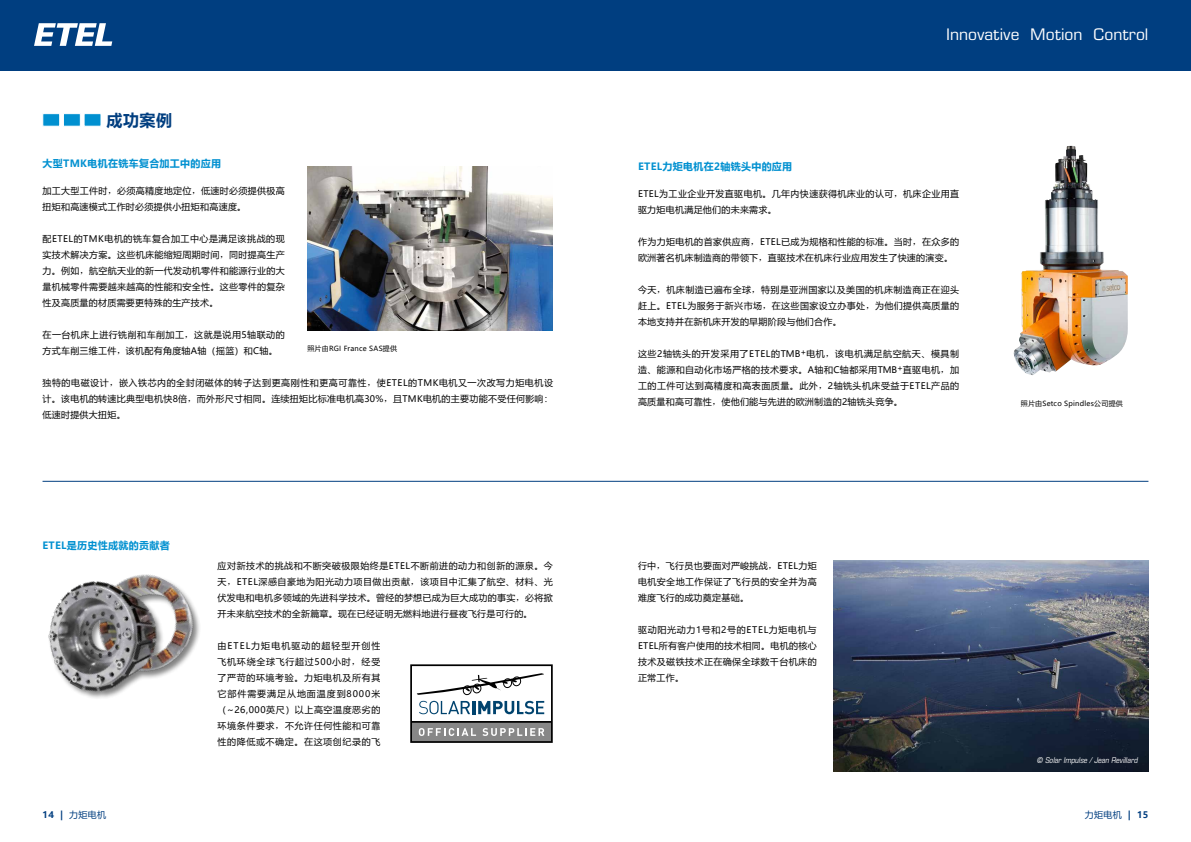
<style>
.page{position:relative;width:1191px;height:842px;background:#fff}
.page>*{position:absolute;margin:0;border:0;box-sizing:border-box;transform-origin:0 0}
.t1{font:condensed 16px "Eurostile LT Pro";color:#fff;scale:1.2 1}
.t2{font:700 16px "Microsoft Ya Hei";color:#003e80}
.t3{font:700 10px "Microsoft Ya Hei";letter-spacing:.03em;color:#0090d0}
.t4{font:9px/16px "Microsoft Ya Hei";letter-spacing:.035em;color:#000;text-align:justify}
.t5{font:9px "Microsoft Ya Hei";letter-spacing:.03em;color:#003e80}
.t6{font:italic condensed 8px "Eurostile LT Pro";color:#fff}
.t7{font:7px "Microsoft Ya Hei";letter-spacing:.03em;color:#000}
.s1{font-family:"Sim Sun"}
.s2{font-weight:700}
</style>
<div class="page">
<div style="left:0;top:0;width:1191px;height:71px;background:#003e80"></div>
<svg style="left:34px;top:23px;width:78px;height:23px"></svg>
<img style="left:307px;top:167px;width:246px;height:164px">
<img style="left:833px;top:561px;width:315px;height:210px">
<img style="left:48px;top:574px;width:152px;height:124px">
<hr style="left:43px;top:481px;width:1105px;height:1px;background:#003e80">
<div style="left:43px;top:113px;width:17px;height:13px;background:#0090d0;border:1px solid #fff"></div>
<div style="left:63px;top:113px;width:18px;height:13px;background:#0090d0;border:1px solid #fff"></div>
<div style="left:84px;top:113px;width:17px;height:13px;background:#0090d0;border:1px solid #fff"></div>
<div style="left:411px;top:722px;width:141px;height:20px;background:#878787"></div>
<hr style="left:411px;top:721px;width:141px;height:2px;background:#000">
<svg style="left:419px;top:728px;width:57px;height:8px"></svg>
<svg style="left:482px;top:728px;width:62px;height:8px"></svg>
<svg style="left:419px;top:701px;width:125px;height:13px"></svg>
<div style="left:410px;top:664px;width:143px;height:79px;border:2px solid #000"></div>
<svg style="left:416px;top:673px;width:128px;height:22px"></svg>
<img style="left:1013px;top:146px;width:115px;height:229px">
<h1 class="t2" style="left:107px;top:110px;width:67px">成功案例</h1>
<p class="t3" style="left:43px;top:156px;width:180px">大型TMK电机在铣车复合加工中的应用</p>
<p class="t4" style="left:43px;top:182px;width:244px">加工大型工件时<span class="s1">，</span>必须高精度地定位<span class="s1">，</span>低速时必须提供极高扭矩和高速模式工作时必须提供小扭矩和高速度。</p>
<p class="t4" style="left:43px;top:230px;width:244px">配ETEL的TMK电机的铣车复合加工中心是满足该挑战的现实技术解决方案。这些机床能缩短周期时间<span class="s1">，</span>同时提高生产力。例如<span class="s1">，</span>航空航天业的新一代发动机零件和能源行业的大量机械零件需要越来越高的性能和安全性。这些零件的复杂性及高质量的材质需要更特殊的生产技术。</p>
<p class="t4" style="left:43px;top:326px;width:244px">在一台机床上进行铣削和车削加工<span class="s1">，</span>这就是说用5轴联动的方式车削三维工件<span class="s1">，</span>该机配有角度轴A轴（摇篮）和C轴。</p>
<p class="t4" style="left:43px;top:374px;width:512px">独特的电磁设计<span class="s1">，</span>嵌入铁芯内的全封闭磁体的转子达到更高刚性和更高可靠性<span class="s1">，</span>使ETEL的TMK电机又一次改写力矩电机设计。该电机的转速比典型电机快8倍<span class="s1">，</span>而外形尺寸相同。连续扭矩比标准电机高30%<span class="s1">，</span>且TMK电机的主要功能不受任何影响：低速时提供大扭矩。</p>
<p class="t7" style="left:307px;top:343px;width:91px">照片由RGI France SAS提供</p>
<p class="t3" style="left:43px;top:538px;width:129px">ETEL是历史性成就的贡献者</p>
<p class="t4" style="left:218px;top:557px;width:337px">应对新技术的挑战和不断突破极限始终是ETEL不断前进的动力和创新的源泉。今天<span class="s1">，</span>ETEL深感自豪地为阳光动力项目做出贡献<span class="s1">，</span>该项目中汇集了航空、材料、光伏发电和电机多领域的先进科学技术。曾经的梦想已成为巨大成功的事实<span class="s1">，</span>必将掀开未来航空技术的全新篇章。现在已经证明无燃料地进行昼夜飞行是可行的。</p>
<p class="t4" style="left:218px;top:637px;width:164px">由ETEL力矩电机驱动的超轻型开创性飞机环绕全球飞行超过500小时<span class="s1">，</span>经受了严苛的环境考验。力矩电机及所有其它部件需要满足从地面温度到8000米（~26,000英尺）以上高空温度恶劣的环境条件要求<span class="s1">，</span>不允许任何性能和可靠性的降低或不确定。在这项创纪录的飞</p>
<h1 class="t1" style="left:946px;top:25px;width:170px">Innovative Motion Control</h1>
<p class="t3" style="left:638px;top:159px;width:156px">ETEL力矩电机在2轴铣头中的应用</p>
<p class="t4" style="left:638px;top:185px;width:323px">ETEL为工业企业开发直驱电机。几年内快速获得机床业的认可<span class="s1">，</span>机床企业用直驱力矩电机满足他们的未来需求。</p>
<p class="t4" style="left:638px;top:233px;width:323px">作为力矩电机的首家供应商<span class="s1">，</span>ETEL已成为规格和性能的标准。当时<span class="s1">，</span>在众多的欧洲著名机床制造商的带领下<span class="s1">，</span>直驱技术在机床行业应用发生了快速的演变。</p>
<p class="t4" style="left:638px;top:281px;width:323px">今天<span class="s1">，</span>机床制造已遍布全球<span class="s1">，</span>特别是亚洲国家以及美国的机床制造商正在迎头赶上。ETEL为服务于新兴市场<span class="s1">，</span>在这些国家设立办事处<span class="s1">，</span>为他们提供高质量的本地支持并在新机床开发的早期阶段与他们合作。</p>
<p class="t4" style="left:638px;top:345px;width:323px">这些2轴铣头的开发采用了ETEL的TMB<sup>+</sup>电机<span class="s1">，</span>该电机满足航空航天、模具制造、能源和自动化市场严格的技术要求。A轴和C轴都采用TMB<sup>+</sup>直驱电机<span class="s1">，</span>加工的工件可达到高精度和高表面质量。此外<span class="s1">，</span>2轴铣头机床受益于ETEL产品的高质量和高可靠性<span class="s1">，</span>使他们能与先进的欧洲制造的2轴铣头竞争。</p>
<p class="t4" style="left:638px;top:557px;width:180px">行中<span class="s1">，</span>飞行员也要面对严峻挑战<span class="s1">，</span>ETEL力矩电机安全地工作保证了飞行员的安全并为高难度飞行的成功奠定基础。</p>
<p class="t4" style="left:638px;top:621px;width:180px">驱动阳光动力1号和2号的ETEL力矩电机与ETEL所有客户使用的技术相同。电机的核心技术及磁铁技术正在确保全球数千台机床的正常工作。</p>
<p class="t7" style="left:1020px;top:399px;width:103px">照片由Setco Spindles公司提供</p>
<p class="t6" style="left:1036px;top:756px;width:104px">© Solar Impulse / Jean Revillard</p>
<p class="t5" style="left:43px;top:809px;width:65px"><span class="s2">14 |</span> 力矩电机</p>
<p class="t5" style="left:1084px;top:809px;width:65px">力矩电机 <span class="s2">| 15</span></p>
</div>
